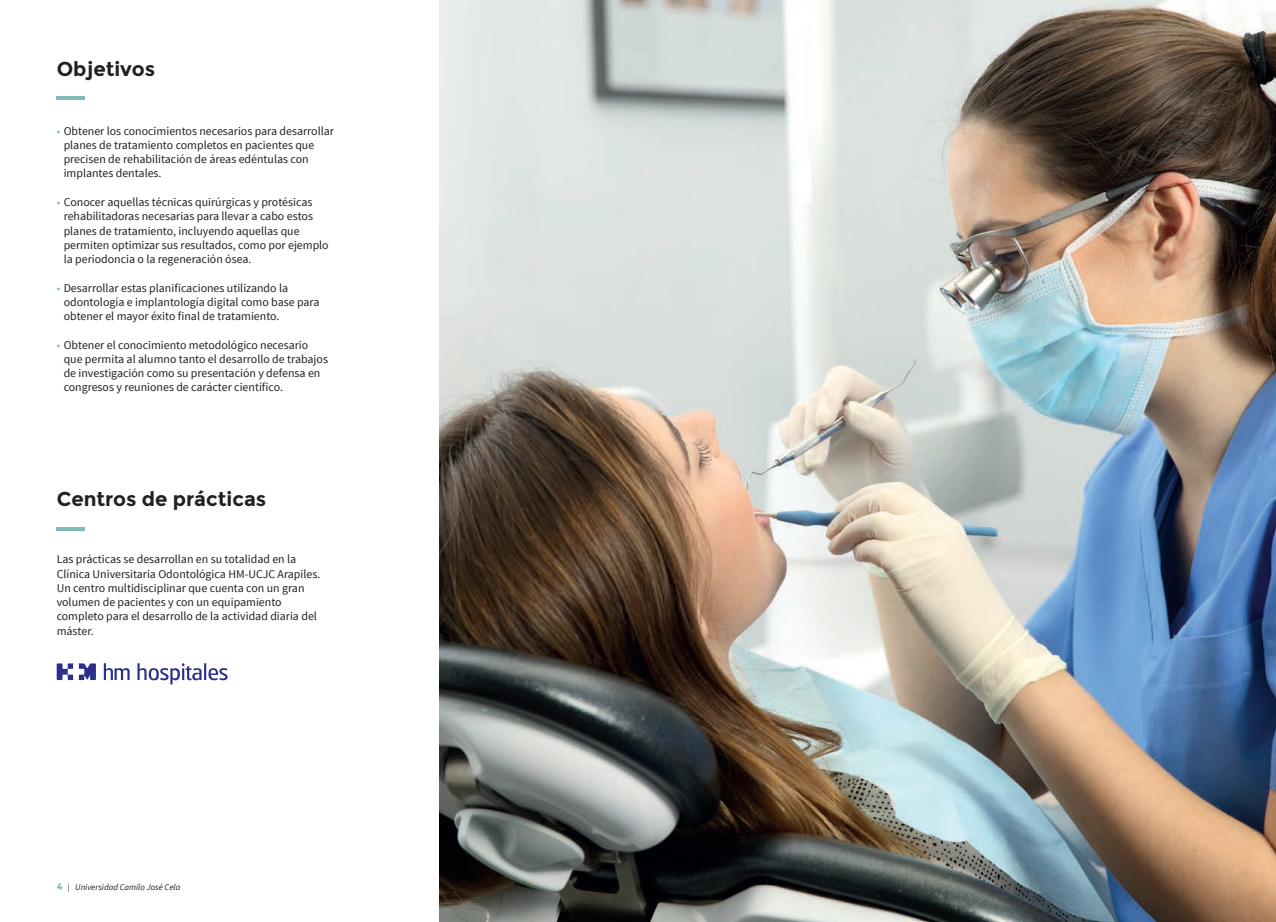
<style>
.page{position:relative;width:1276px;height:922px;background:#fff}
.page>*{position:absolute;margin:0;border:0;box-sizing:border-box;transform-origin:0 0}
.t1{font:700 20px "Montserrat";color:#231f20}
.t2{font:11.88px/14.2px "Source Sans Pro";color:#231f20}
.t3{font:italic 8.75px "Source Sans Pro";color:#231f20}
.s1{color:#80bbb6}
.s2{font-family:"Montserrat";font-weight:700;font-style:normal;font-size:10px;color:#80bbb6}
.s3{font-style:normal}
</style>
<div class="page">
<hr style="left:57px;top:97px;width:28px;height:3px;background:#80bbb6">
<svg style="left:57px;top:527px;width:28px;height:3px"></svg>
<img style="left:439px;top:0;width:837px;height:921px">
<svg style="left:57px;top:663px;width:39px;height:16px"></svg>
<svg style="left:104px;top:663px;width:26px;height:16px"></svg>
<svg style="left:137px;top:663px;width:91px;height:21px"></svg>
<h1 class="t1" style="left:57px;top:57px;width:100px">Objetivos</h1>
<p class="t2" style="left:64px;top:124px;width:272px;text-indent:-7px"><span class="s1">•</span> Obtener los conocimientos necesarios para desarrollar planes de tratamiento completos en pacientes que precisen de rehabilitación de áreas edéntulas con implantes dentales.</p>
<p class="t2" style="left:64px;top:195px;width:266px;text-indent:-7px"><span class="s1">•</span> Conocer aquellas técnicas quirúrgicas y protésicas rehabilitadoras necesarias para llevar a cabo estos planes de tratamiento, incluyendo aquellas que permiten optimizar sus resultados, como por ejemplo la periodoncia o la regeneración ósea.</p>
<p class="t2" style="left:64px;top:280px;width:257px;text-indent:-7px"><span class="s1">•</span> Desarrollar estas planificaciones utilizando la odontología e implantología digital como base para obtener el mayor éxito final de tratamiento.</p>
<p class="t2" style="left:64px;top:337px;width:266px;text-indent:-7px"><span class="s1">•</span> Obtener el conocimiento metodológico necesario que permita al alumno tanto el desarrollo de trabajos de investigación como su presentación y defensa en congresos y reuniones de carácter científico.</p>
<h1 class="t1" style="left:57px;top:487px;width:211px">Centros de prácticas</h1>
<p class="t2" style="left:57px;top:552px;width:265px">Las prácticas se desarrollan en su totalidad en la Clínica Universitaria Odontológica HM-UCJC Arapiles.<br>Un centro multidisciplinar que cuenta con un gran volumen de pacientes y con un equipamiento completo para el desarrollo de la actividad diaria del máster.</p>
<p class="t3" style="left:57px;top:881px;width:125px"><span class="s2">4</span> <span class="s3">|</span> Universidad Camilo José Cela</p>
</div>
